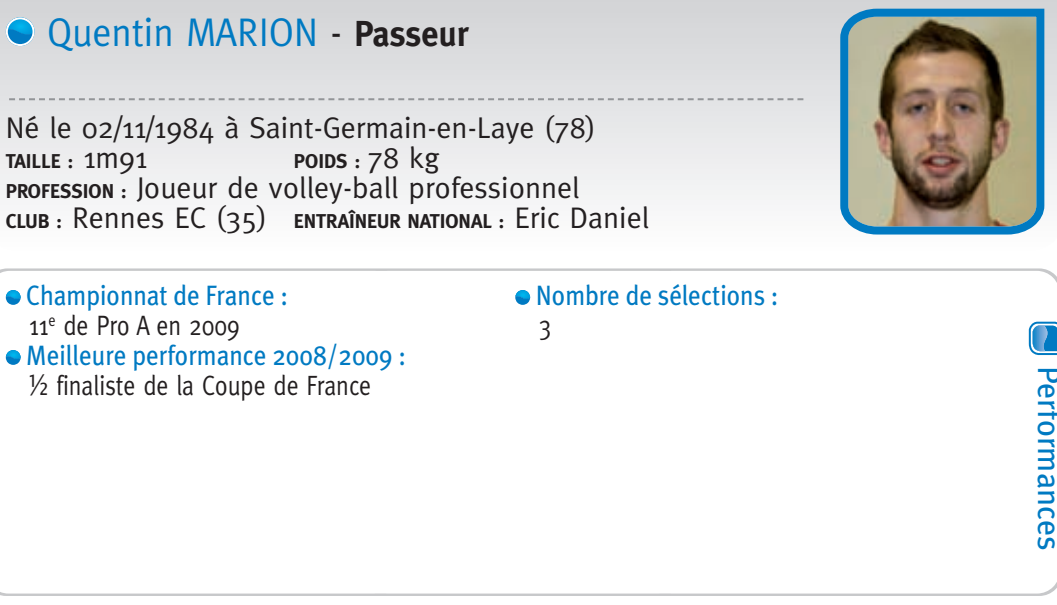
<style>
.page{position:relative;width:1057px;height:605px;background:#fff}
.page>*{position:absolute;margin:0;border:0;box-sizing:border-box;transform-origin:0 0}
.t1{font:40px "Meta";color:#007ac2;scale:.95 1}
.t2{font:32px "Meta Plus";color:#007ac2}
.t3{font:30px "Meta";color:#231f20}
.t4{font:28px "Meta Plus";color:#007ac2;scale:.9 1}
.t5{font:28px "Meta";color:#231f20;scale:.85 1}
.t6{font:700 20px "Meta";color:#231f20}
.s1{color:#231f20}
.s2{font-weight:700;font-size:36px;color:#231f20}
.s3{font-weight:400;font-size:30px}
.s4{font-weight:700;font-size:20px}
.s5{font-family:"Lucida Grande"}
</style>
<div class="page">
<svg style="left:0;top:0;width:1057px;height:235px"></svg>
<svg style="left:9px;top:98px;width:794px;height:2px;background:#b8b9bc"></svg>
<svg style="left:6px;top:17px;width:29px;height:29px"></svg>
<div style="left:6px;top:17px;width:29px;height:29px;border:4px solid #fff;border-radius:50%"></div>
<svg style="left:6px;top:350px;width:15px;height:15px"></svg>
<svg style="left:6px;top:296px;width:15px;height:9px"></svg>
<svg style="left:515px;top:296px;width:15px;height:9px"></svg>
<svg style="left:840px;top:9px;width:204px;height:225px;background:#868779"></svg>
<svg style="left:0;top:268px;width:1057px;height:28px"></svg>
<svg style="left:1029px;top:321px;width:28px;height:34px"></svg>
<svg style="left:0;top:582px;width:1057px;height:14px"></svg>
<h1 class="t1" style="left:47px;top:9px;width:445px">Quentin MARION <span class="s1">-</span> <span class="s2">Passeur</span></h1>
<p class="t3" style="left:6px;top:110px;width:591px">Né le 02/11/1984 à Saint-Germain-en-Laye (78)</p>
<p class="t6" style="left:6px;top:150px;width:143px">TAILLE : <span class="s3">1m91</span></p>
<p class="t6" style="left:294px;top:150px;width:147px">POIDS : <span class="s3">78 kg</span></p>
<p class="t3" style="left:6px;top:170px;width:575px"><span class="s4">PROFESSION :</span> Joueur de volley-ball professionnel</p>
<p class="t6" style="left:6px;top:210px;width:645px">CLUB : <span class="s3">Rennes EC (35)</span> ENTRAÎNEUR NATIONAL : <span class="s3">Eric Daniel</span></p>
<p class="t4" style="left:26px;top:279px;width:293px">Championnat de France :</p>
<p class="t5" style="left:29px;top:309px;width:250px">11<sup>e</sup> de Pro A en 2009</p>
<p class="t4" style="left:26px;top:339px;width:423px">Meilleure performance 2008/2009 :</p>
<p class="t5" style="left:29px;top:369px;width:404px"><span class="s5">½</span> finaliste de la Coupe de France</p>
<p class="t4" style="left:536px;top:279px;width:271px">Nombre de sélections :</p>
<p class="t5" style="left:539px;top:309px;width:16px">3</p>
<p class="t2" style="left:1068px;top:366px;width:187px;rotate:90deg">Performances</p>
</div>
